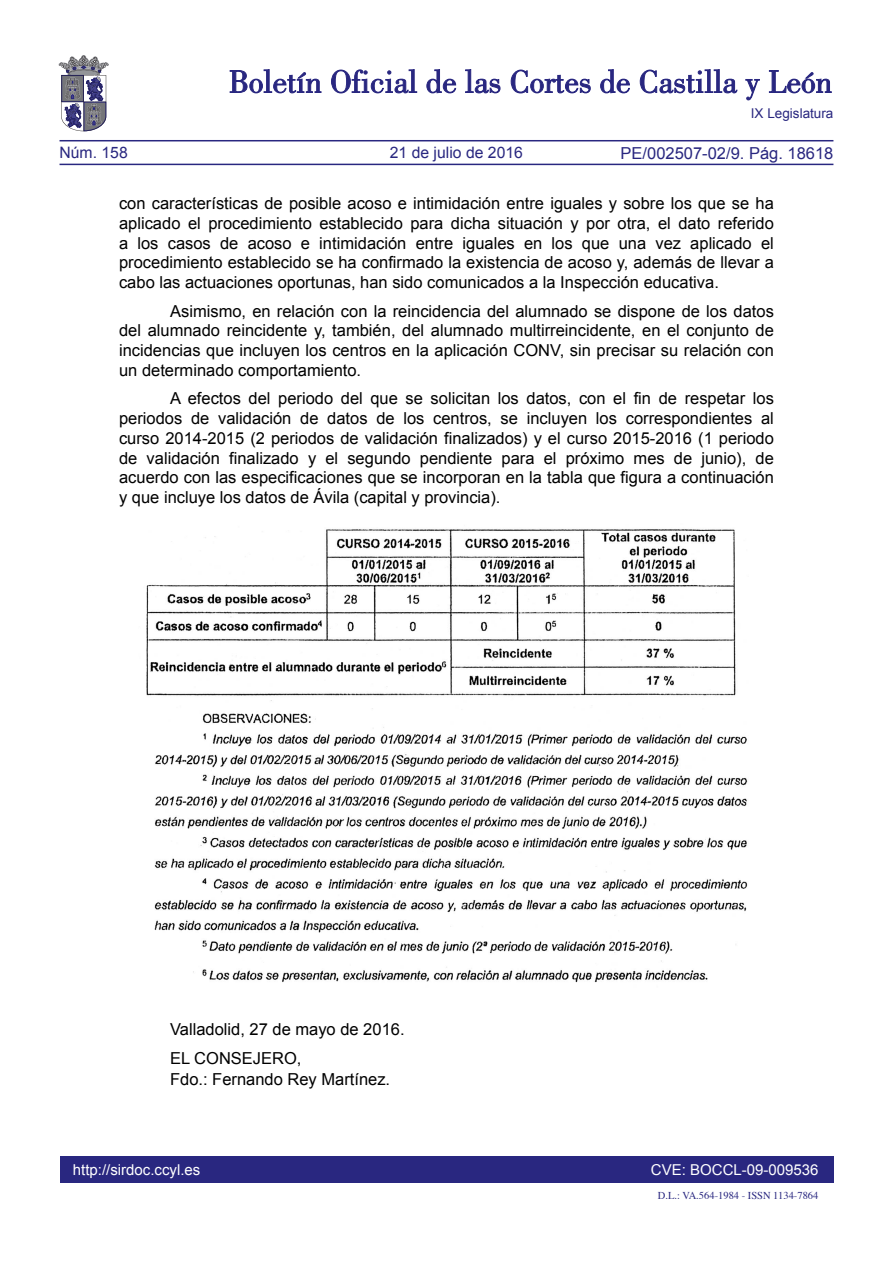
<style>
.page{position:relative;width:893px;height:1263px;background:#fff}
.page>*{position:absolute;margin:0;border:0;box-sizing:border-box;transform-origin:0 0}
.TEXTO_NORMAL{font:16.5px/19.8px "Arial";color:#000;text-align:justify}
.firma{font:16.5px/21px "Arial";color:#000}
.valladolid{font:16.5px "Arial";color:#000}
.t1{font:16.5px "Arial";color:#292780}
.t2{font:15.75px "Arial";color:#292780}
.t3{font:15px "Arial";color:#fff}
.t4{font:13.5px "Arial";color:#292780}
.t5{font:10.5px "Times";color:#292780}
</style>
<div class="page">
<div style="left:60px;top:1157px;width:773px;height:26px;background:#292780"></div>
<hr style="left:60px;top:164px;width:773px;height:1px;background:#292780">
<hr style="left:60px;top:140px;width:773px;height:1px;background:#292780">
<svg style="left:230px;top:69px;width:91px;height:24px"></svg>
<svg style="left:331px;top:69px;width:86px;height:24px"></svg>
<svg style="left:426px;top:69px;width:30px;height:24px"></svg>
<svg style="left:465px;top:69px;width:35px;height:24px"></svg>
<svg style="left:511px;top:70px;width:80px;height:23px"></svg>
<svg style="left:600px;top:69px;width:30px;height:24px"></svg>
<svg style="left:640px;top:69px;width:97px;height:24px"></svg>
<svg style="left:745px;top:79px;width:15px;height:21px"></svg>
<svg style="left:769px;top:70px;width:62px;height:23px"></svg>
<svg style="left:59px;top:55px;width:49px;height:76px"></svg>
<img style="left:146px;top:529px;width:602px;height:454px">
<p class="t4" style="left:751px;top:105px;width:84px">IX Legislatura</p>
<p class="t1" style="left:621px;top:142px;width:214px">PE/002507-02/9. Pág. 18618</p>
<p class="TEXTO_NORMAL" style="left:119px;top:194px;width:656px">con características de posible acoso e intimidación entre iguales y sobre los que se ha aplicado el procedimiento establecido para dicha situación y por otra, el dato referido a los casos de acoso e intimidación entre iguales en los que una vez aplicado el procedimiento establecido se ha confirmado la existencia de acoso y, además de llevar a cabo las actuaciones oportunas, han sido comunicados a la Inspección educativa.</p>
<p class="TEXTO_NORMAL" style="left:119px;top:301px;width:656px;text-indent:51px">Asimismo, en relación con la reincidencia del alumnado se dispone de los datos del alumnado reincidente y, también, del alumnado multirreincidente, en el conjunto de incidencias que incluyen los centros en la aplicación CONV, sin precisar su relación con un determinado comportamiento.</p>
<p class="TEXTO_NORMAL" style="left:119px;top:389px;width:656px;text-indent:51px">A efectos del periodo del que se solicitan los datos, con el fin de respetar los periodos de validación de datos de los centros, se incluyen los correspondientes al curso 2014-2015 (2 periodos de validación finalizados) y el curso 2015-2016 (1 periodo de validación finalizado y el segundo pendiente para el próximo mes de junio), de acuerdo con las especificaciones que se incorporan en la tabla que figura a continuación y que incluye los datos de Ávila (capital y provincia).</p>
<p class="t2" style="left:60px;top:142px;width:70px">Núm. 158</p>
<p class="t2" style="left:390px;top:142px;width:135px">21 de julio de 2016</p>
<p class="valladolid" style="left:170px;top:1018px;width:236px">Valladolid, 27 de mayo de 2016.</p>
<p class="firma" style="left:170px;top:1048px;width:222px">EL CONSEJERO,<br>Fdo.: Fernando Rey Martínez.</p>
<p class="t3" style="left:73px;top:1159px;width:129px">http://sirdoc.ccyl.es</p>
<p class="t3" style="left:651px;top:1159px;width:169px">CVE: BOCCL-09-009536</p>
<p class="t5" style="left:658px;top:1185px;width:162px">D.L.: VA.564-1984 - ISSN 1134-7864</p>
</div>
